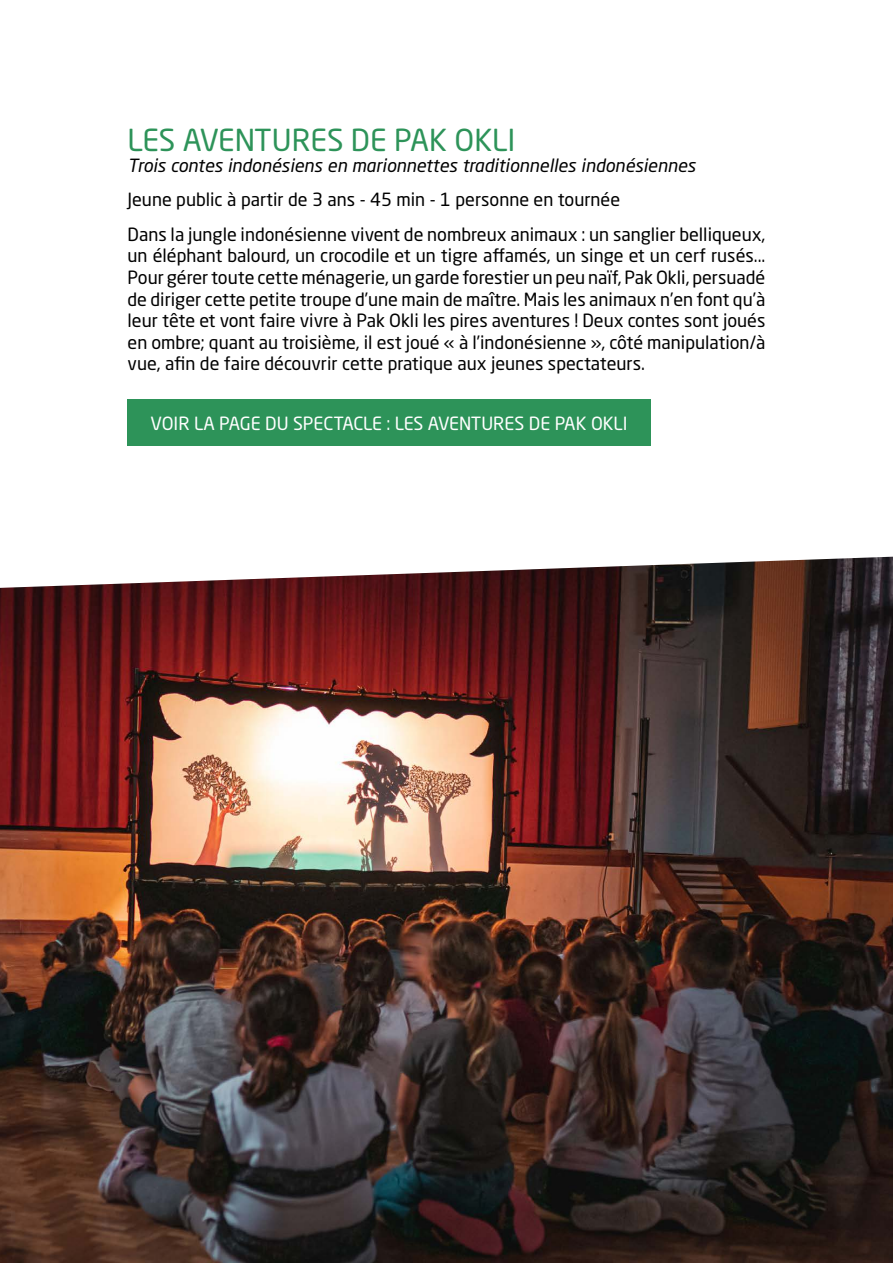
<style>
.page{position:relative;width:893px;height:1263px;background:#fff}
.page>*{position:absolute;margin:0;border:0;box-sizing:border-box;transform-origin:0 0}
.t1{font:30px "Neo Sans Pro";color:#2d9359}
.t2{font:18px/21.6px "Neo Sans Pro";color:#000}
.t3{font:italic 18px "Neo Sans Pro";color:#000}
.t4{font:18px "Neo Sans Pro";color:#fff}
</style>
<div class="page">
<div style="left:128px;top:400px;width:523px;height:46px;background:#2d9359"></div>
<img style="left:0;top:557px;width:893px;height:706px">
<h1 class="t1" style="left:128px;top:121px;width:389px">LES AVENTURES DE PAK OKLI</h1>
<p class="t3" style="left:128px;top:154px;width:570px">Trois contes indonésiens en marionnettes traditionnelles indonésiennes</p>
<p class="t2" style="left:128px;top:182px;width:639px;line-height:34.3px">Jeune public à partir de 3 ans - 45 min - 1 personne en tournée<br>Dans la jungle indonésienne vivent de nombreux animaux : un sanglier belliqueux,</p>
<p class="t2" style="left:128px;top:245px;width:639px;text-align:justify">un éléphant balourd, un crocodile et un tigre affamés, un singe et un cerf rusés...<br>Pour gérer toute cette ménagerie, un garde forestier un peu naïf, Pak Okli, persuadé de diriger cette petite troupe d’une main de maître. Mais les animaux n’en font qu’à leur tête et vont faire vivre à Pak Okli les pires aventures ! Deux contes sont joués en ombre; quant au troisième, il est joué « à l’indonésienne », côté manipulation/à vue, afin de faire découvrir cette pratique aux jeunes spectateurs.</p>
<p class="t4" style="left:151px;top:412px;width:479px">VOIR LA PAGE DU SPECTACLE : LES AVENTURES DE PAK OKLI</p>
</div>
